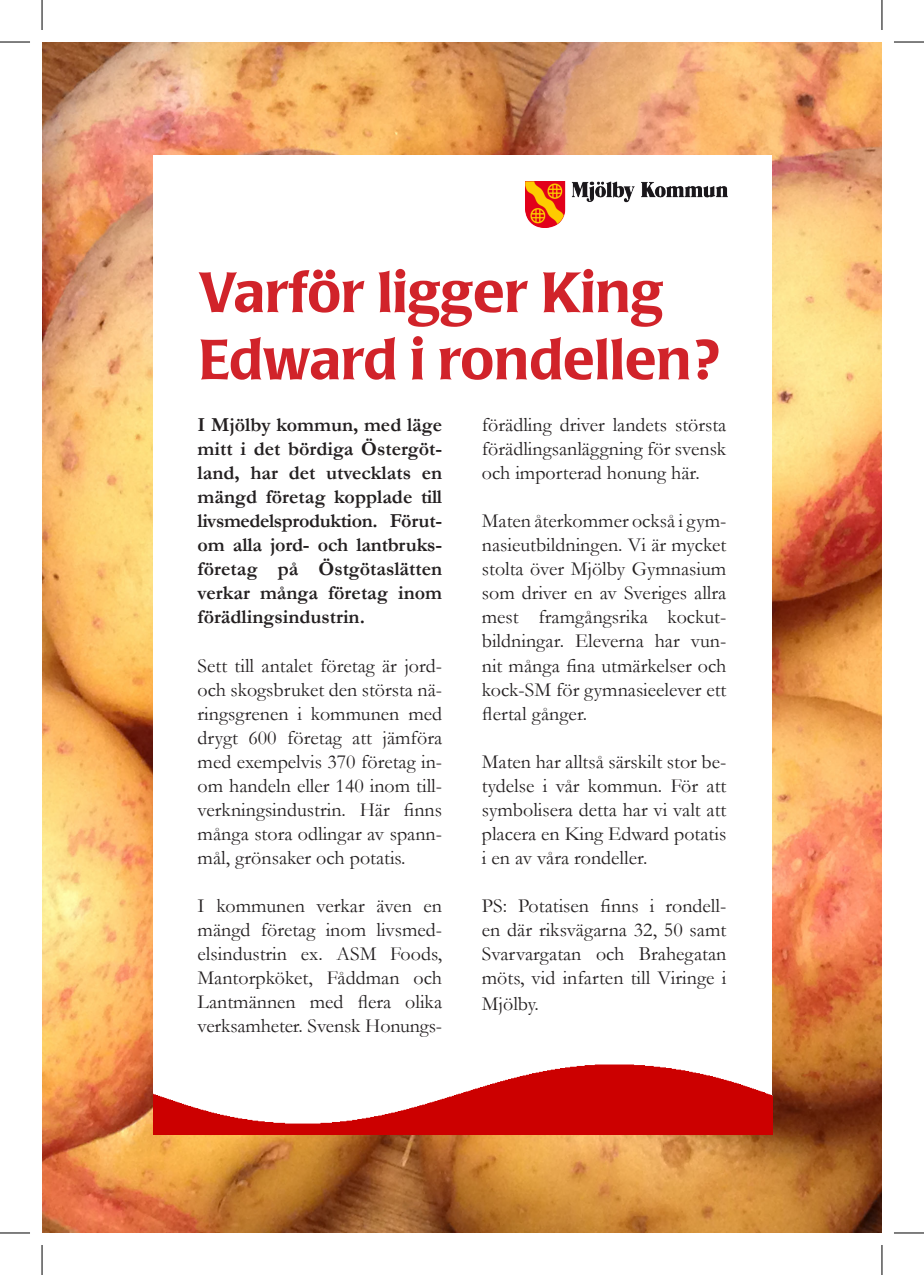
<style>
.page{position:relative;width:924px;height:1275px;background:#fff}
.page>*{position:absolute;margin:0;border:0;box-sizing:border-box;transform-origin:0 0}
.t1{font:56px/67.2px "Poppl Laudatio Medium";color:#d1232a}
.t2{font:20px/24px "Garamond";color:#231f20;text-align:justify}
.t3{font:700 20px/24px "Garamond";color:#231f20;text-align:justify}
</style>
<div class="page">
<img style="left:42px;top:42px;width:839px;height:1191px">
<div style="left:154px;top:155px;width:617px;height:979px;background:#fff"></div>
<img style="left:525px;top:182px;width:202px;height:45px">
<img style="left:154px;top:1064px;width:617px;height:70px">
<hr style="left:0;top:42px;width:30px;height:1px;background:#000">
<hr style="left:893px;top:42px;width:30px;height:1px;background:#000">
<hr style="left:0;top:1232px;width:30px;height:1px;background:#000">
<hr style="left:893px;top:1232px;width:30px;height:1px;background:#000">
<hr style="left:42px;top:0;width:1px;height:30px;background:#000">
<hr style="left:42px;top:1245px;width:1px;height:30px;background:#000">
<hr style="left:881px;top:0;width:1px;height:30px;background:#000">
<hr style="left:881px;top:1245px;width:1px;height:30px;background:#000">
<p class="t1" style="left:198px;top:260px;width:522px">Varför ligger King<br>Edward i rondellen?</p>
<p class="t3" style="left:197px;top:413px;width:246px">I Mjölby kommun, med läge mitt i det bördiga Östergöt&shy;land, har det utvecklats en mängd företag kopplade till livsmedelsproduktion. Förut&shy;om alla jord- och lantbruks&shy;företag på Östgötaslätten verkar många företag inom förädlingsindustrin.</p>
<p class="t2" style="left:197px;top:652px;width:246px">Sett till antalet företag är jord&shy;och skogsbruket den största nä&shy;ringsgrenen i kommunen med drygt 600 företag att jämföra med exempelvis 370 företag in&shy;om handeln eller 140 inom till&shy;verkningsindustrin. Här finns många stora odlingar av spann&shy;mål, grönsaker och potatis.</p>
<p class="t2" style="left:197px;top:892px;width:246px">I kommunen verkar även en mängd företag inom livsmed&shy;elsindustrin ex. ASM Foods, Mantorpköket, Fåddman och Lantmännen med flera olika verksamheter. Svensk Honungs-</p>
<p class="t2" style="left:481px;top:412px;width:246px">förädling driver landets största förädlingsanläggning för svensk och importerad honung här.</p>
<p class="t2" style="left:481px;top:508px;width:246px">Maten återkommer också i gym&shy;nasieutbildningen. Vi är mycket stolta över Mjölby Gymnasium som driver en av Sveriges allra mest framgångsrika kockut&shy;bildningar. Eleverna har vun&shy;nit många fina utmärkelser och kock-SM för gymnasieelever ett flertal gånger.</p>
<p class="t2" style="left:481px;top:748px;width:246px">Maten har alltså särskilt stor be&shy;tydelse i vår kommun. För att symbolisera detta har vi valt att placera en King Edward potatis i en av våra rondeller.</p>
<p class="t2" style="left:481px;top:892px;width:246px">PS: Potatisen finns i rondell&shy;en där riksvägarna 32, 50 samt Svarvargatan och Brahegatan möts, vid infarten till Viringe i</p>
<p class="t2" style="left:481px;top:991px;width:59px">Mjölby.</p>
</div>
